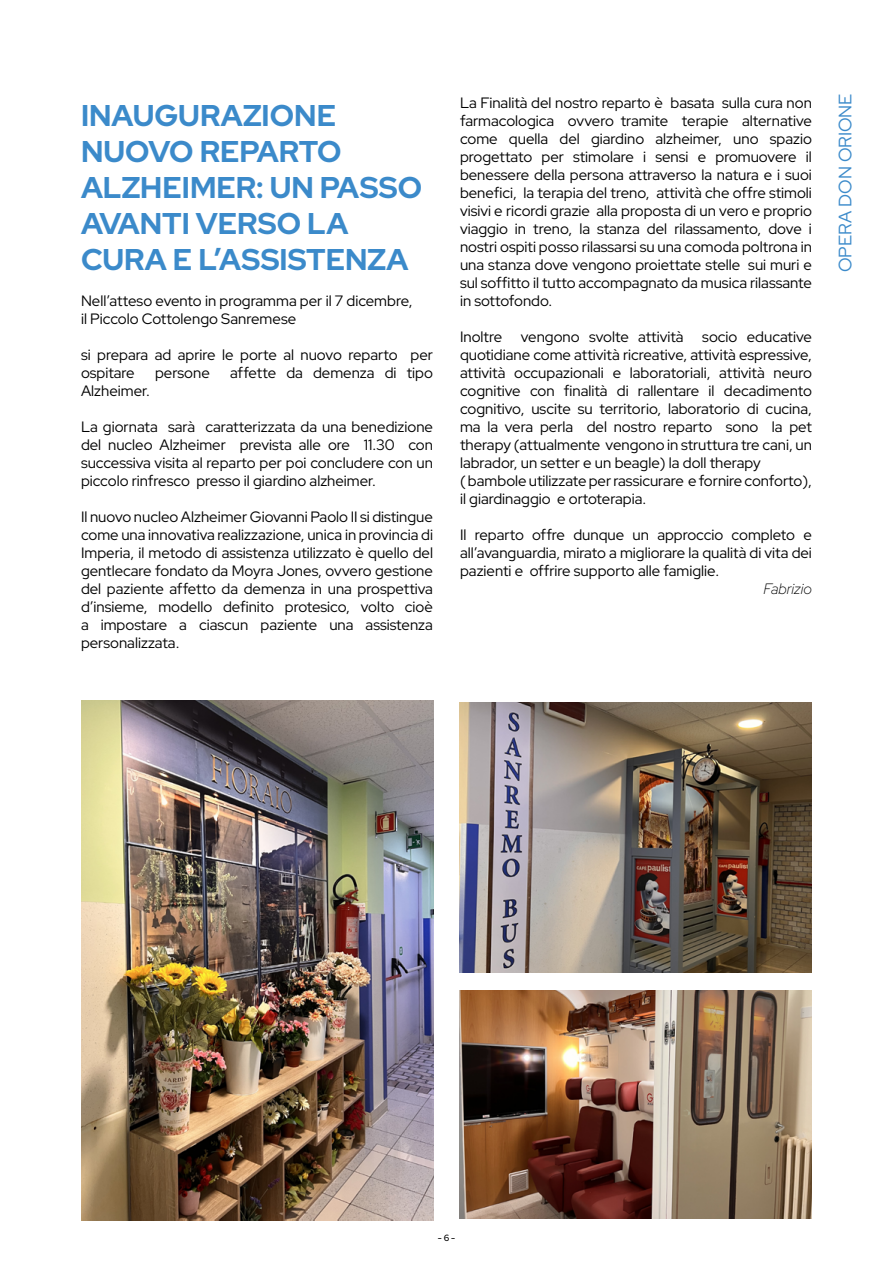
<style>
.page{position:relative;width:893px;height:1263px;background:#fff}
.page>*{position:absolute;margin:0;border:0;box-sizing:border-box;transform-origin:0 0}
.t1{font:700 30px/36px "Red Hat Display";color:#3b8aca}
.t2{font:18px "Red Hat Display";color:#3b8aca}
.t3{font:15px/18px "Red Hat Display";color:#000;text-align:justify}
.t4{font:italic 300 15px "Red Hat Display";color:#000}
.t5{font:500 9px "Red Hat Display";color:#000}
</style>
<div class="page">
<img style="left:460px;top:990px;width:352px;height:229px">
<img style="left:460px;top:702px;width:352px;height:270px">
<img style="left:81px;top:700px;width:352px;height:520px">
<h1 class="t1" style="left:81px;top:97px;width:343px">INAUGURAZIONE<br>NUOVO REPARTO<br>ALZHEIMER: UN PASSO<br>AVANTI VERSO LA<br>CURA E L’ASSISTENZA</h1>
<p class="t3" style="left:81px;top:291px;width:333px">Nell’atteso evento in programma per il 7 dicembre, il Piccolo Cottolengo Sanremese</p>
<p class="t3" style="left:81px;top:345px;width:354px">si prepara ad aprire le porte al nuovo reparto per ospitare</p>
<p class="t3" style="left:155px;top:363px;width:56px">persone</p>
<p class="t3" style="left:230px;top:363px;width:204px">affette da demenza di tipo</p>
<p class="t3" style="left:81px;top:381px;width:70px">Alzheimer.</p>
<p class="t3" style="left:81px;top:417px;width:354px">La giornata sarà caratterizzata da una benedizione del nucleo Alzheimer prevista alle ore 11.30 con successiva visita al reparto per poi concludere con un piccolo rinfresco presso il giardino alzheimer.</p>
<p class="t3" style="left:81px;top:507px;width:353px">Il nuovo nucleo Alzheimer Giovanni Paolo II si distingue come una innovativa realizzazione, unica in provincia di Imperia, il metodo di assistenza utilizzato è quello del gentlecare fondato da Moyra Jones, ovvero gestione del paziente affetto da demenza in una prospettiva d’insieme, modello definito protesico, volto cioè a impostare a ciascun paziente una assistenza personalizzata.</p>
<p class="t3" style="left:460px;top:93px;width:353px">La Finalità del nostro reparto è basata sulla cura non farmacologica ovvero tramite terapie alternative come quella del giardino alzheimer, uno spazio progettato per stimolare i sensi e promuovere il benessere della persona attraverso la natura e i suoi benefici, la terapia del treno, attività che offre stimoli visivi e ricordi grazie alla proposta di un vero e proprio viaggio in treno, la stanza del rilassamento, dove i nostri ospiti posso rilassarsi su una comoda poltrona in una stanza dove vengono proiettate stelle sui muri e sul soffitto il tutto accompagnato da musica rilassante in sottofondo.</p>
<p class="t3" style="left:460px;top:327px;width:353px;text-align:left">Inoltre vengono svolte attività socio educative quotidiane come attività ricreative, attività espressive, attività occupazionali e laboratoriali, attività neuro cognitive con finalità di rallentare il decadimento cognitivo, uscite su territorio, laboratorio di cucina, ma la vera perla del nostro reparto sono la pet therapy (attualmente vengono in struttura tre cani, un labrador, un setter e un beagle) la doll therapy<br>( bambole utilizzate per rassicurare e fornire conforto), il giardinaggio e ortoterapia.</p>
<p class="t3" style="left:460px;top:525px;width:353px">Il reparto offre dunque un approccio completo e all’avanguardia, mirato a migliorare la qualità di vita dei pazienti e offrire supporto alle famiglie.</p>
<p class="t4" style="left:763px;top:579px;width:50px">Fabrizio</p>
<p class="t2" style="left:833px;top:272px;width:180px;rotate:-90deg">OPERA DON ORIONE</p>
<p class="t5" style="left:438px;top:1232px;width:19px">- 6 -</p>
</div>
